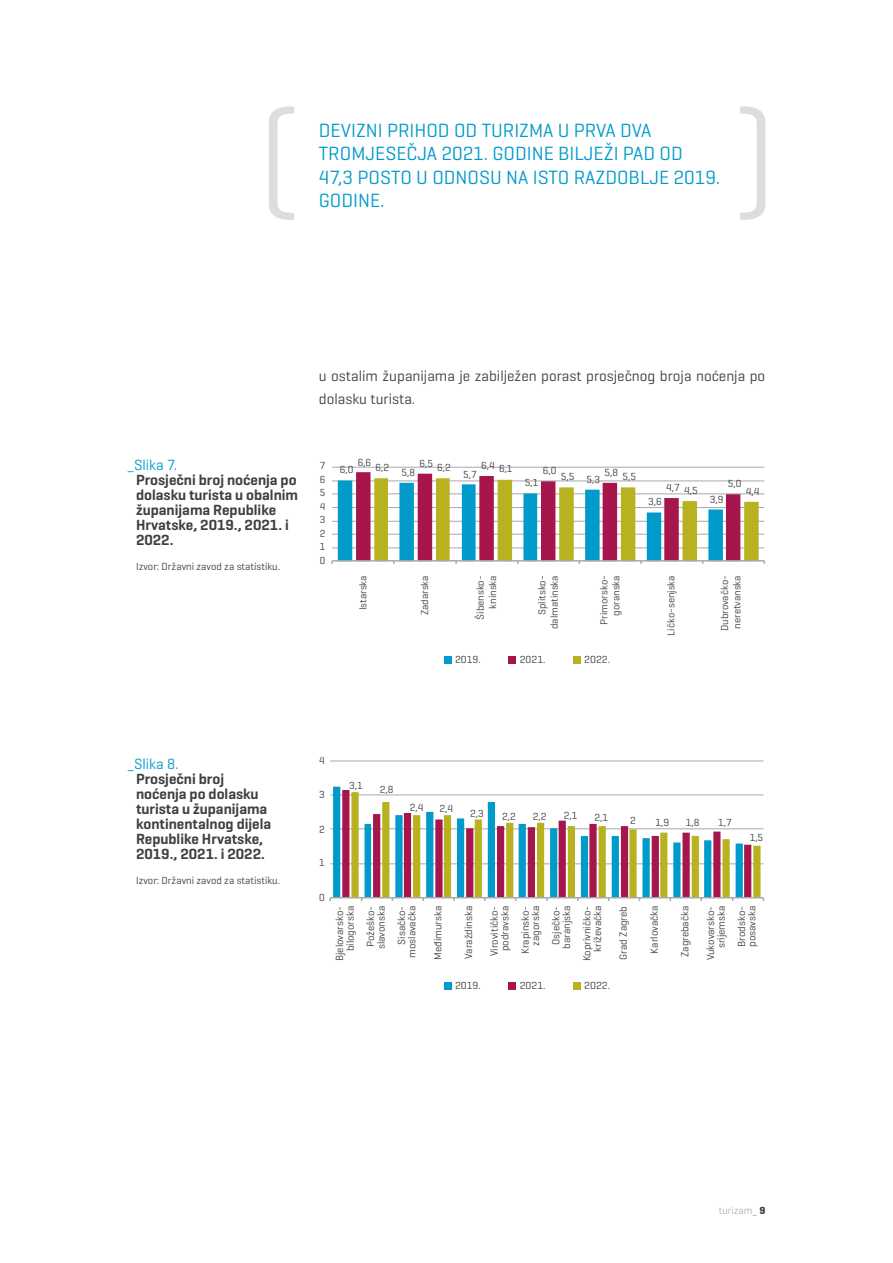
<style>
.page{position:relative;width:893px;height:1263px;background:#fff}
.page>*{position:absolute;margin:0;border:0;box-sizing:border-box;transform-origin:0 0}
.t1{font:19.5px/23.4px "Geogrotesque";color:#009bca}
.t2{font:600 15px/15px "Geogrotesque";color:#404041}
.t3{font:15px/22.5px "Geogrotesque";color:#404041}
.t4{font:15px "Geogrotesque";color:#009bca}
.t5{font:10.5px/10.5px "Geogrotesque";color:#404041;text-align:right}
.t6{font:300 10.5px "Geogrotesque";color:#9d9fa1}
.t7{font:10.35px/12.1px "Geogrotesque";color:#404041;text-align:right}
.s1{color:#009bca}
.s2{font-weight:700;color:#404041}
</style>
<div class="page">
<div style="left:444px;top:657px;width:7px;height:7px;background:#009bca"></div>
<div style="left:508px;top:657px;width:8px;height:7px;background:#a6154c"></div>
<hr style="left:332px;top:467px;width:432px;height:1px;background:#a7a9ac">
<svg style="left:331px;top:472px;width:434px;height:92px"></svg>
<div style="left:573px;top:657px;width:7px;height:7px;background:#b8b221"></div>
<hr style="left:330px;top:761px;width:433px;height:1px;background:#a7a9ac">
<svg style="left:329px;top:787px;width:435px;height:114px"></svg>
<div style="left:444px;top:982px;width:7px;height:8px;background:#009bca"></div>
<div style="left:508px;top:982px;width:8px;height:8px;background:#a6154c"></div>
<div style="left:573px;top:982px;width:7px;height:8px;background:#b8b221"></div>
<svg style="left:269px;top:106px;width:25px;height:114px"></svg>
<svg style="left:740px;top:106px;width:25px;height:114px"></svg>
<h1 class="t1" style="left:319px;top:120px;width:403px">DEVIZNI PRIHOD OD TURIZMA U PRVA DVA<br>TROMJESEČJA 2021. GODINE BILJEŽI PAD OD<br>47,3 POSTO U ODNOSU NA ISTO RAZDOBLJE 2019.<br>GODINE.</h1>
<h2 class="t4" style="left:128px;top:458px;width:51px">_ Slika 7.</h2>
<h2 class="t2" style="left:136px;top:474px;width:164px">Prosječni broj noćenja po dolasku turista u obalnim županijama Republike<br>Hrvatske, 2019., 2021. i<br>2022.</h2>
<p class="t5" style="left:136px;top:562px;width:146px">Izvor: Državni zavod za statistiku.</p>
<h2 class="t3" style="left:319px;top:366px;width:448px">u ostalim županijama je zabilježen porast prosječnog broja noćenja po dolasku turista.</h2>
<p class="t5" style="left:320px;top:461px;width:7px">7</p>
<p class="t5" style="left:320px;top:475px;width:7px">6</p>
<p class="t5" style="left:320px;top:488px;width:7px">5</p>
<p class="t5" style="left:320px;top:502px;width:7px">4</p>
<p class="t5" style="left:320px;top:515px;width:7px">3</p>
<p class="t5" style="left:320px;top:529px;width:7px">2</p>
<p class="t5" style="left:320px;top:542px;width:7px">1</p>
<p class="t5" style="left:320px;top:556px;width:7px">0</p>
<p class="t5" style="left:358px;top:459px;width:15px">6,6</p>
<p class="t5" style="left:419px;top:459px;width:15px">6,5</p>
<p class="t5" style="left:481px;top:461px;width:15px">6,4</p>
<p class="t5" style="left:376px;top:463px;width:15px">6,2</p>
<p class="t5" style="left:437px;top:463px;width:15px">6,2</p>
<p class="t5" style="left:499px;top:465px;width:15px">6,1</p>
<p class="t5" style="left:340px;top:465px;width:15px">6,0</p>
<p class="t5" style="left:401px;top:468px;width:15px">5,8</p>
<p class="t5" style="left:463px;top:470px;width:15px">5,7</p>
<p class="t5" style="left:543px;top:467px;width:15px">6,0</p>
<p class="t5" style="left:604px;top:468px;width:15px">5,8</p>
<p class="t5" style="left:561px;top:473px;width:15px">5,5</p>
<p class="t5" style="left:622px;top:473px;width:15px">5,5</p>
<p class="t5" style="left:525px;top:478px;width:15px">5,1</p>
<p class="t5" style="left:586px;top:475px;width:15px">5,3</p>
<p class="t5" style="left:666px;top:483px;width:15px">4,7</p>
<p class="t5" style="left:728px;top:480px;width:15px">5,0</p>
<p class="t5" style="left:684px;top:486px;width:15px">4,5</p>
<p class="t5" style="left:746px;top:487px;width:15px">4,4</p>
<p class="t5" style="left:648px;top:497px;width:15px">3,6</p>
<p class="t5" style="left:710px;top:495px;width:15px">3,9</p>
<p class="t7" style="left:358px;top:610px;width:36px;rotate:-90deg">Istarska</p>
<p class="t7" style="left:419px;top:615px;width:41px;rotate:-90deg">Zadarska</p>
<p class="t7" style="left:475px;top:620px;width:46px;rotate:-90deg">Šibensko&shy;kninska</p>
<p class="t7" style="left:537px;top:629px;width:55px;rotate:-90deg">Splitsko&shy;dalmatinska</p>
<p class="t7" style="left:599px;top:625px;width:51px;rotate:-90deg">Primorsko&shy;goranska</p>
<p class="t7" style="left:666px;top:636px;width:62px;rotate:-90deg">Ličko-senjska</p>
<p class="t5" style="left:455px;top:655px;width:27px">2019.</p>
<p class="t5" style="left:520px;top:655px;width:27px">2021.</p>
<p class="t5" style="left:584px;top:655px;width:27px">2022.</p>
<p class="t7" style="left:719px;top:631px;width:57px;text-align:left;rotate:-90deg">Dubrovačko&shy;neretvanska</p>
<h2 class="t4" style="left:128px;top:757px;width:53px">_ Slika 8.</h2>
<h2 class="t2" style="left:136px;top:773px;width:137px">Prosječni broj noćenja po dolasku turista u županijama kontinentalnog dijela<br>Republike Hrvatske,<br>2019., 2021. i 2022.</h2>
<p class="t5" style="left:136px;top:876px;width:146px">Izvor: Državni zavod za statistiku.</p>
<p class="t5" style="left:319px;top:756px;width:7px">4</p>
<p class="t5" style="left:319px;top:790px;width:7px">3</p>
<p class="t5" style="left:319px;top:825px;width:7px">2</p>
<p class="t5" style="left:319px;top:858px;width:7px">1</p>
<p class="t5" style="left:319px;top:893px;width:7px">0</p>
<p class="t5" style="left:349px;top:781px;width:15px">3,1</p>
<p class="t5" style="left:380px;top:786px;width:15px">2,8</p>
<p class="t5" style="left:410px;top:803px;width:15px">2,4</p>
<p class="t5" style="left:440px;top:804px;width:15px">2,4</p>
<p class="t5" style="left:470px;top:809px;width:15px">2,3</p>
<p class="t5" style="left:502px;top:812px;width:15px">2,2</p>
<p class="t5" style="left:533px;top:812px;width:15px">2,2</p>
<p class="t5" style="left:564px;top:811px;width:15px">2,1</p>
<p class="t5" style="left:594px;top:813px;width:15px">2,1</p>
<p class="t5" style="left:630px;top:816px;width:7px">2</p>
<p class="t5" style="left:655px;top:818px;width:15px">1,9</p>
<p class="t5" style="left:686px;top:818px;width:15px">1,8</p>
<p class="t5" style="left:718px;top:818px;width:15px">1,7</p>
<p class="t5" style="left:750px;top:833px;width:15px">1,5</p>
<p class="t5" style="left:335px;top:961px;width:56px;rotate:-90deg">Bjelovarsko&shy;bilogorska</p>
<p class="t5" style="left:366px;top:949px;width:45px;text-align:left;rotate:-90deg">Požeško&shy;slavonska</p>
<p class="t5" style="left:397px;top:958px;width:53px;rotate:-90deg">Sisačko&shy;moslavačka</p>
<p class="t5" style="left:433px;top:960px;width:55px;rotate:-90deg">Međimurska</p>
<p class="t5" style="left:464px;top:959px;width:54px;rotate:-90deg">Varaždinska</p>
<p class="t5" style="left:490px;top:956px;width:52px;text-align:center;rotate:-90deg">Virovitičko&shy;podravska</p>
<p class="t5" style="left:521px;top:954px;width:50px;rotate:-90deg">Krapinsko&shy;zagorska</p>
<p class="t5" style="left:552px;top:949px;width:44px;text-align:center;rotate:-90deg">Osječko&shy;baranjska</p>
<p class="t5" style="left:583px;top:961px;width:57px;rotate:-90deg">Koprivničko&shy;križevačka</p>
<p class="t5" style="left:619px;top:960px;width:55px;rotate:-90deg">Grad Zagreb</p>
<p class="t5" style="left:650px;top:954px;width:49px;rotate:-90deg">Karlovačka</p>
<p class="t5" style="left:681px;top:957px;width:53px;rotate:-90deg">Zagrebačka</p>
<p class="t5" style="left:706px;top:960px;width:56px;rotate:-90deg">Vukovarsko&shy;srijemska</p>
<p class="t5" style="left:455px;top:981px;width:27px">2019.</p>
<p class="t5" style="left:520px;top:981px;width:27px">2021.</p>
<p class="t5" style="left:584px;top:981px;width:27px">2022.</p>
<p class="t5" style="left:737px;top:947px;width:42px;text-align:left;rotate:-90deg">Brodsko&shy;posavska</p>
<p class="t6" style="left:719px;top:1204px;width:48px">turizam<span class="s1">_</span> <span class="s2">9</span></p>
</div>
